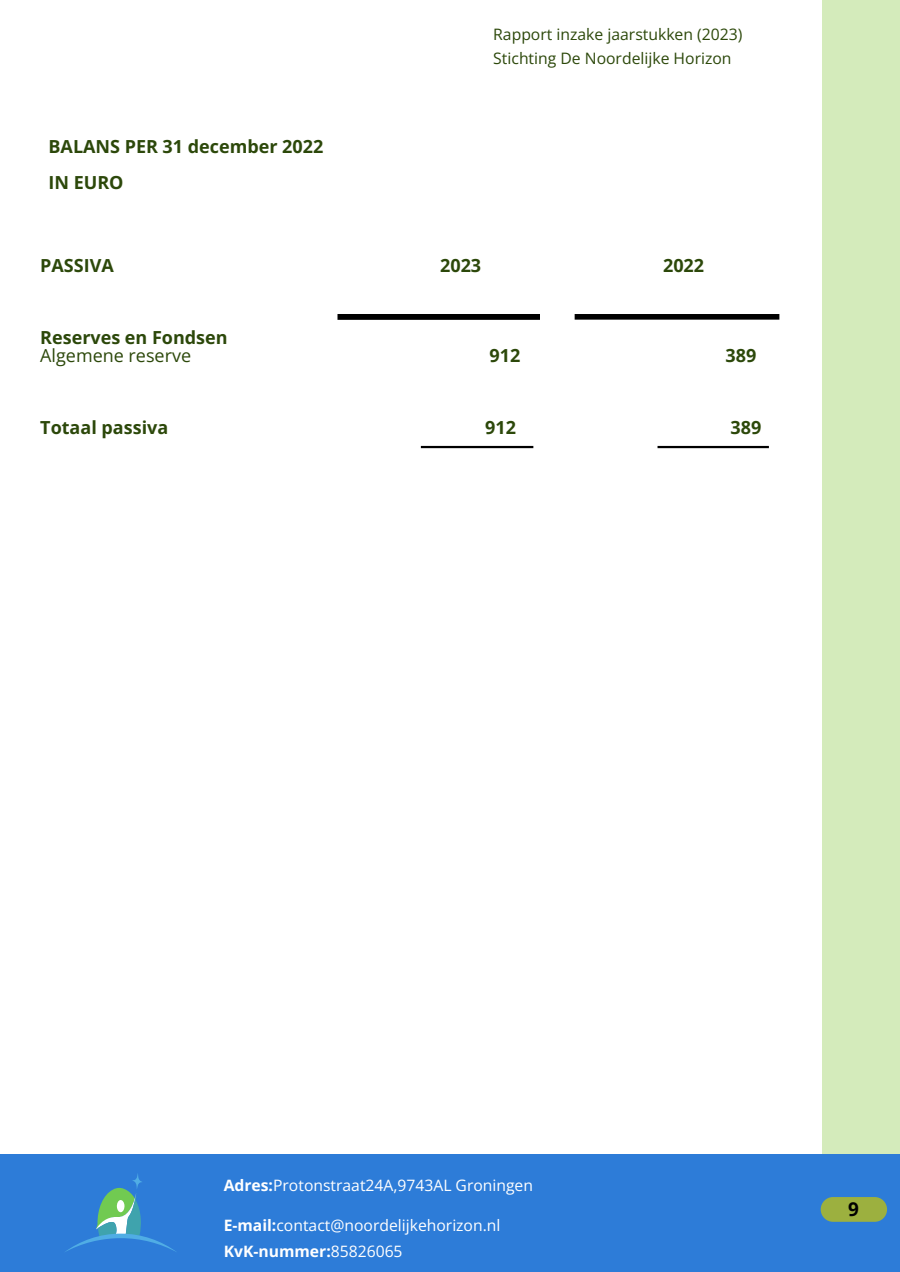
<style>
.page{position:relative;width:900px;height:1272px;background:#fff}
.page>*{position:absolute;margin:0;border:0;box-sizing:border-box;transform-origin:0 0}
.t1{font:700 18.9px "Open Sans";color:#000}
.t2{font:700 18px/18px "Open Sans";color:#2c480a}
.t3{font:15.75px "Open Sans";color:#fff}
.t4{font:15.75px "Open Sans";color:#2c480a}
.t5{font:700 15.75px "Open Sans";color:#fff}
.s1{font-weight:400}
.s2{font-weight:700}
</style>
<div class="page">
<div style="left:822px;top:0;width:78px;height:1272px;background:#d4ebbb"></div>
<div style="left:0;top:1154px;width:900px;height:118px;background:#2d7cd8"></div>
<div style="left:821px;top:1197px;width:66px;height:25px;background:#9cb03f;border-radius:12px"></div>
<div style="left:338px;top:314px;width:202px;height:6px;background:#000"></div>
<div style="left:575px;top:314px;width:204px;height:6px;background:#000"></div>
<hr style="left:658px;top:446px;width:111px;height:2px;background:#000">
<hr style="left:421px;top:446px;width:112px;height:2px;background:#000">
<svg style="left:65px;top:1174px;width:111px;height:78px"></svg>
<p class="t2" style="left:49px;top:137px;width:276px">BALANS PER 31 december 2022</p>
<p class="t2" style="left:49px;top:173px;width:77px">IN EURO</p>
<p class="t4" style="left:493px;top:23px;width:251px">Rapport inzake jaarstukken (2023)</p>
<p class="t4" style="left:493px;top:48px;width:240px">Stichting De Noordelijke Horizon</p>
<p class="t2" style="left:40px;top:256px;width:75px">PASSIVA</p>
<p class="t2" style="left:440px;top:256px;width:43px">2023</p>
<p class="t2" style="left:663px;top:256px;width:43px">2022</p>
<p class="t2" style="left:40px;top:328px;width:189px">Reserves en Fondsen<br><span class="s1">Algemene reserve</span></p>
<p class="t2" style="left:490px;top:346px;width:32px">912</p>
<p class="t2" style="left:726px;top:346px;width:32px">389</p>
<p class="t2" style="left:40px;top:418px;width:129px">Totaal passiva</p>
<p class="t2" style="left:485px;top:418px;width:32px">912</p>
<p class="t2" style="left:731px;top:418px;width:32px">389</p>
<p class="t3" style="left:224px;top:1174px;width:311px"><span class="s2">Adres:</span>Protonstraat24A,9743AL Groningen</p>
<p class="t3" style="left:224px;top:1214px;width:278px"><span class="s2">E-mail:</span>contact@noordelijkehorizon.nl</p>
<p class="t5" style="left:224px;top:1240px;width:180px">KvK-nummer:<span class="s1">85826065</span></p>
<p class="t1" style="left:848px;top:1195px;width:12px">9</p>
</div>
